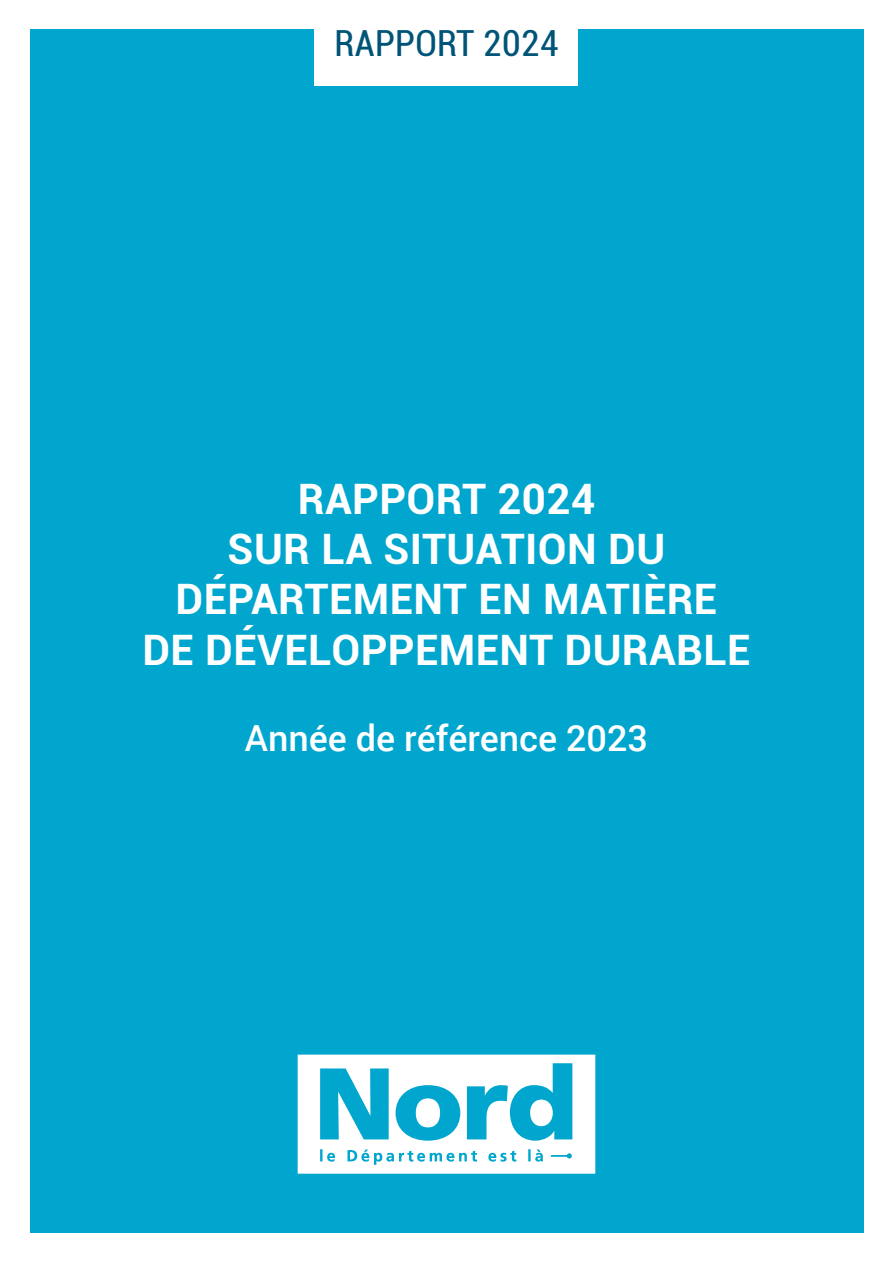
<style>
.page{position:relative;width:893px;height:1263px;background:#fff}
.page>*{position:absolute;margin:0;border:0;box-sizing:border-box;transform-origin:0 0}
.t1{font:700 42px/50.4px "Roboto";letter-spacing:.01em;color:#fff;text-align:center}
.t2{font:500 36px "Roboto";color:#fff}
.t3{font:condensed 36px "Roboto";letter-spacing:.01em;color:#005478}
</style>
<div class="page">
<div style="left:30px;top:30px;width:833px;height:1203px;background:#00a6ce"></div>
<svg style="left:298px;top:1054px;width:297px;height:120px"></svg>
<div style="left:315px;top:0;width:263px;height:85px;background:#fff"></div>
<p class="t3" style="left:334px;top:18px;width:226px">RAPPORT 2024</p>
<p class="t1" style="left:142px;top:472px;width:610px">RAPPORT 2024<br>SUR LA SITUATION DU<br>DÉPARTEMENT EN MATIÈRE<br>DE DÉVELOPPEMENT DURABLE</p>
<p class="t2" style="left:245px;top:713px;width:405px">Année de référence 2023</p>
</div>
